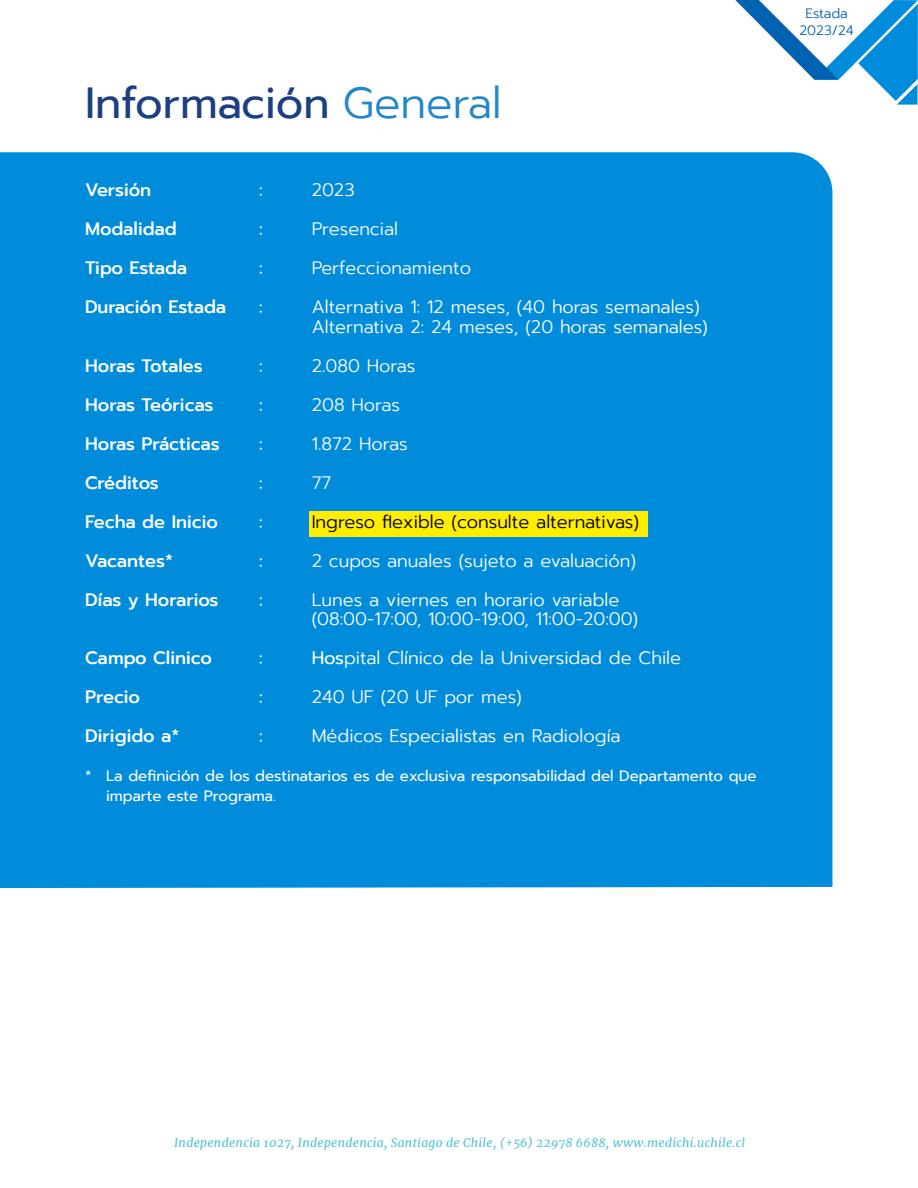
<style>
.page{position:relative;width:918px;height:1188px;background:#fff}
.page>*{position:absolute;margin:0;border:0;box-sizing:border-box;transform-origin:0 0}
.t1{font:43.5px "Prompt";color:#1c3f84}
.t2{font:300 18px/19.5px "Prompt";color:#fff}
.t3{font:500 18px "Prompt";color:#fff}
.t4{font:300 18px "Prompt";color:#000}
.t5{font:18px "Prompt";color:#fff}
.t6{font:15px/19.5px "Prompt";color:#fff}
.t7{font:300 13.5px/16.2px "Prompt";color:#0061b0;text-align:center}
.t8{font:italic 12px "Merriweather";letter-spacing:.025em;color:#00a9c2}
.s1{font-weight:300;color:#2287c9}
.s2{font-weight:400}
</style>
<div class="page">
<svg style="left:735px;top:0;width:183px;height:105px"></svg>
<div style="left:0;top:152px;width:832px;height:736px;background:#008cdb"></div>
<div style="left:309px;top:511px;width:339px;height:26px;background:#ffed00"></div>
<h1 class="t1" style="left:85px;top:72px;width:418px">Información <span class="s1">General</span></h1>
<p class="t3" style="left:85px;top:177px;width:68px">Versión</p>
<p class="t5" style="left:259px;top:177px;width:5px">:</p>
<p class="t2" style="left:312px;top:180px;width:44px">2023</p>
<p class="t3" style="left:85px;top:216px;width:93px">Modalidad</p>
<p class="t5" style="left:259px;top:216px;width:5px">:</p>
<p class="t2" style="left:312px;top:219px;width:88px">Presencial</p>
<p class="t3" style="left:85px;top:255px;width:104px">Tipo Estada</p>
<p class="t5" style="left:259px;top:255px;width:5px">:</p>
<p class="t2" style="left:312px;top:258px;width:161px">Perfeccionamiento</p>
<p class="t3" style="left:85px;top:294px;width:143px">Duración Estada</p>
<p class="t5" style="left:259px;top:294px;width:5px">:</p>
<p class="t2" style="left:312px;top:297px;width:398px">Alternativa 1: 12 meses, (40 horas semanales)<br>Alternativa 2: 24 meses, (20 horas semanales)</p>
<p class="t3" style="left:85px;top:352px;width:119px">Horas Totales</p>
<p class="t5" style="left:259px;top:352px;width:5px">:</p>
<p class="t2" style="left:312px;top:356px;width:105px">2.080 Horas</p>
<p class="t3" style="left:85px;top:391px;width:130px">Horas Teóricas</p>
<p class="t5" style="left:259px;top:391px;width:5px">:</p>
<p class="t2" style="left:312px;top:395px;width:90px">208 Horas</p>
<p class="t3" style="left:85px;top:430px;width:136px">Horas Prácticas</p>
<p class="t5" style="left:259px;top:430px;width:5px">:</p>
<p class="t2" style="left:312px;top:434px;width:97px">1.872 Horas</p>
<p class="t3" style="left:85px;top:469px;width:75px">Créditos</p>
<p class="t5" style="left:259px;top:469px;width:5px">:</p>
<p class="t2" style="left:312px;top:473px;width:21px">77</p>
<p class="t3" style="left:85px;top:508px;width:134px">Fecha de Inicio</p>
<p class="t5" style="left:259px;top:508px;width:5px">:</p>
<p class="t4" style="left:312px;top:509px;width:329px">Ingreso flexible (consulte alternativas)</p>
<p class="t3" style="left:85px;top:547px;width:89px">Vacantes*</p>
<p class="t5" style="left:259px;top:548px;width:5px">:</p>
<p class="t2" style="left:312px;top:551px;width:326px">2 cupos anuales (sujeto a evaluación)</p>
<p class="t3" style="left:85px;top:586px;width:135px">Días y Horarios</p>
<p class="t5" style="left:259px;top:587px;width:5px">:</p>
<p class="t2" style="left:312px;top:590px;width:328px">Lunes a viernes en horario variable (08:00-17:00, 10:00-19:00, 11:00-20:00)</p>
<p class="t3" style="left:85px;top:645px;width:128px">Campo Clinico</p>
<p class="t5" style="left:259px;top:645px;width:5px">:</p>
<p class="t2" style="left:312px;top:648px;width:371px"><span class="s2">Hos</span>pital Clínico de la Universidad de Chile</p>
<p class="t3" style="left:85px;top:684px;width:56px">Precio</p>
<p class="t5" style="left:259px;top:684px;width:5px">:</p>
<p class="t2" style="left:312px;top:687px;width:212px">240 UF (20 UF por mes)</p>
<p class="t3" style="left:85px;top:723px;width:96px">Dirigido a*</p>
<p class="t5" style="left:259px;top:723px;width:5px">:</p>
<p class="t2" style="left:312px;top:726px;width:311px">Médicos Especialistas en Radiología</p>
<p class="t6" style="left:106px;top:766px;width:652px;text-indent:-21px">* La definición de los destinatarios es de exclusiva responsabilidad del Departamento que imparte este Programa.</p>
<p class="t7" style="left:800px;top:6px;width:56px">Estada<br>2023/24</p>
<p class="t8" style="left:174px;top:1134px;width:572px">Independencia 1027, Independencia, Santiago de Chile, (+56) 22978 6688, www.medichi.uchile.cl</p>
</div>
